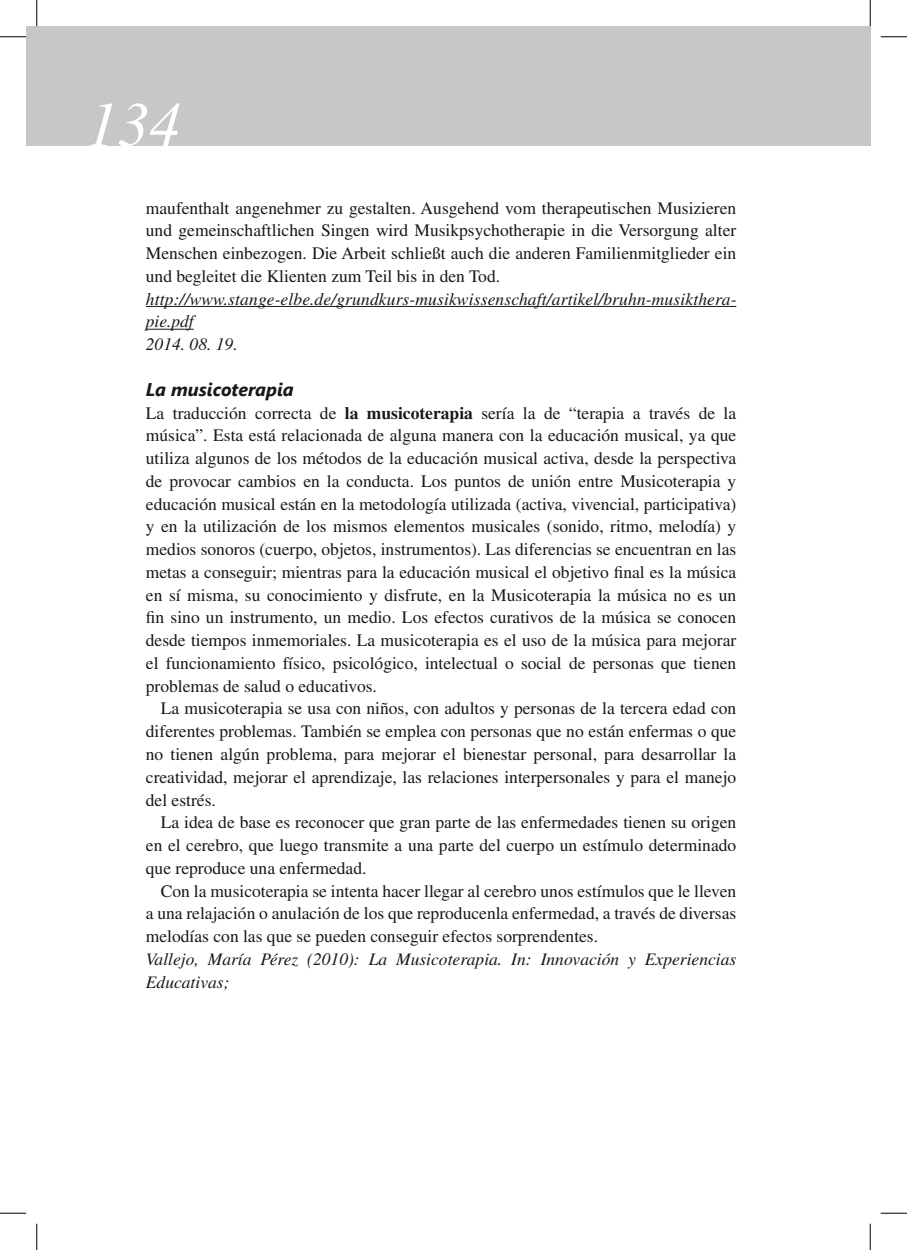
<style>
.page{position:relative;width:907px;height:1250px;background:#fff}
.page>*{position:absolute;margin:0;border:0;box-sizing:border-box;transform-origin:0 0}
.t1{font:italic 63px "Times CE";color:#fff}
.t2{font:italic 700 18.38px "Segoe UI";color:#1a171c}
.t3{font:17.5px/22.8px "Times CE";color:#1a171c;text-align:justify}
.t4{font:italic 17.5px/22.8px "Times CE";color:#1a171c}
.s1{font-weight:700}
</style>
<div class="page">
<div style="left:27px;top:27px;width:843px;height:119px;background:#c6c7c9"></div>
<hr style="left:146px;top:306px;width:590px;height:1px;background:#1a171c">
<hr style="left:146px;top:329px;width:48px;height:1px;background:#1a171c">
<svg style="left:0;top:36px;width:26px;height:1px"></svg>
<svg style="left:881px;top:36px;width:26px;height:1px"></svg>
<svg style="left:0;top:1212px;width:26px;height:1px"></svg>
<svg style="left:881px;top:1212px;width:26px;height:1px"></svg>
<svg style="left:36px;top:0;width:1px;height:26px"></svg>
<svg style="left:36px;top:1223px;width:1px;height:26px"></svg>
<svg style="left:870px;top:0;width:1px;height:26px"></svg>
<svg style="left:870px;top:1223px;width:1px;height:26px"></svg>
<h1 class="t1" style="left:86px;top:86px;width:96px">134</h1>
<p class="t3" style="left:146px;top:196px;width:592px">maufenthalt angenehmer zu gestalten. Ausgehend vom therapeutischen Musizieren und gemeinschaftlichen Singen wird Musikpsychotherapie in die Versorgung alter Menschen einbezogen. Die Arbeit schließt auch die anderen Familienmitglieder ein und begleitet die Klienten zum Teil bis in den Tod.</p>
<p class="t4" style="left:146px;top:287px;width:592px">http://www.stange-elbe.de/grundkurs-musikwissenschaft/artikel/bruhn-musikthera&shy;pie.pdf<br>2014. 08. 19.</p>
<p class="t2" style="left:146px;top:376px;width:149px">La musicoterapia</p>
<p class="t3" style="left:146px;top:401px;width:592px">La traducción correcta de <span class="s1">la musicoterapia</span> sería la de “terapia a través de la música”. Esta está relacionada de alguna manera con la educación musical, ya que utiliza algunos de los métodos de la educación musical activa, desde la perspectiva de provocar cambios en la conducta. Los puntos de unión entre Musicoterapia y educación musical están en la metodología utilizada (activa, vivencial, participativa) y en la utilización de los mismos elementos musicales (sonido, ritmo, melodía) y medios sonoros (cuerpo, objetos, instrumentos). Las diferencias se encuentran en las metas a conseguir; mientras para la educación musical el objetivo final es la música en sí misma, su conocimiento y disfrute, en la Musicoterapia la música no es un fin sino un instrumento, un medio. Los efectos curativos de la música se conocen desde tiempos inmemoriales. La musicoterapia es el uso de la música para mejorar el funcionamiento físico, psicológico, intelectual o social de personas que tienen problemas de salud o educativos.</p>
<p class="t3" style="left:146px;top:696px;width:592px;text-indent:15px">La musicoterapia se usa con niños, con adultos y personas de la tercera edad con diferentes problemas. También se emplea con personas que no están enfermas o que no tienen algún problema, para mejorar el bienestar personal, para desarrollar la creatividad, mejorar el aprendizaje, las relaciones interpersonales y para el manejo del estrés.</p>
<p class="t3" style="left:146px;top:810px;width:592px;text-indent:15px">La idea de base es reconocer que gran parte de las enfermedades tienen su origen en el cerebro, que luego transmite a una parte del cuerpo un estímulo determinado que reproduce una enfermedad.</p>
<p class="t3" style="left:146px;top:878px;width:592px;text-indent:15px">Con la musicoterapia se intenta hacer llegar al cerebro unos estímulos que le lleven a una relajación o anulación de los que reproducenla enfermedad, a través de diversas melodías con las que se pueden conseguir efectos sorprendentes.</p>
<p class="t4" style="left:146px;top:947px;width:592px">Vallejo, María Pérez (2010): La Musicoterapia. In: Innovación y Experiencias<br>Educativas;</p>
</div>
